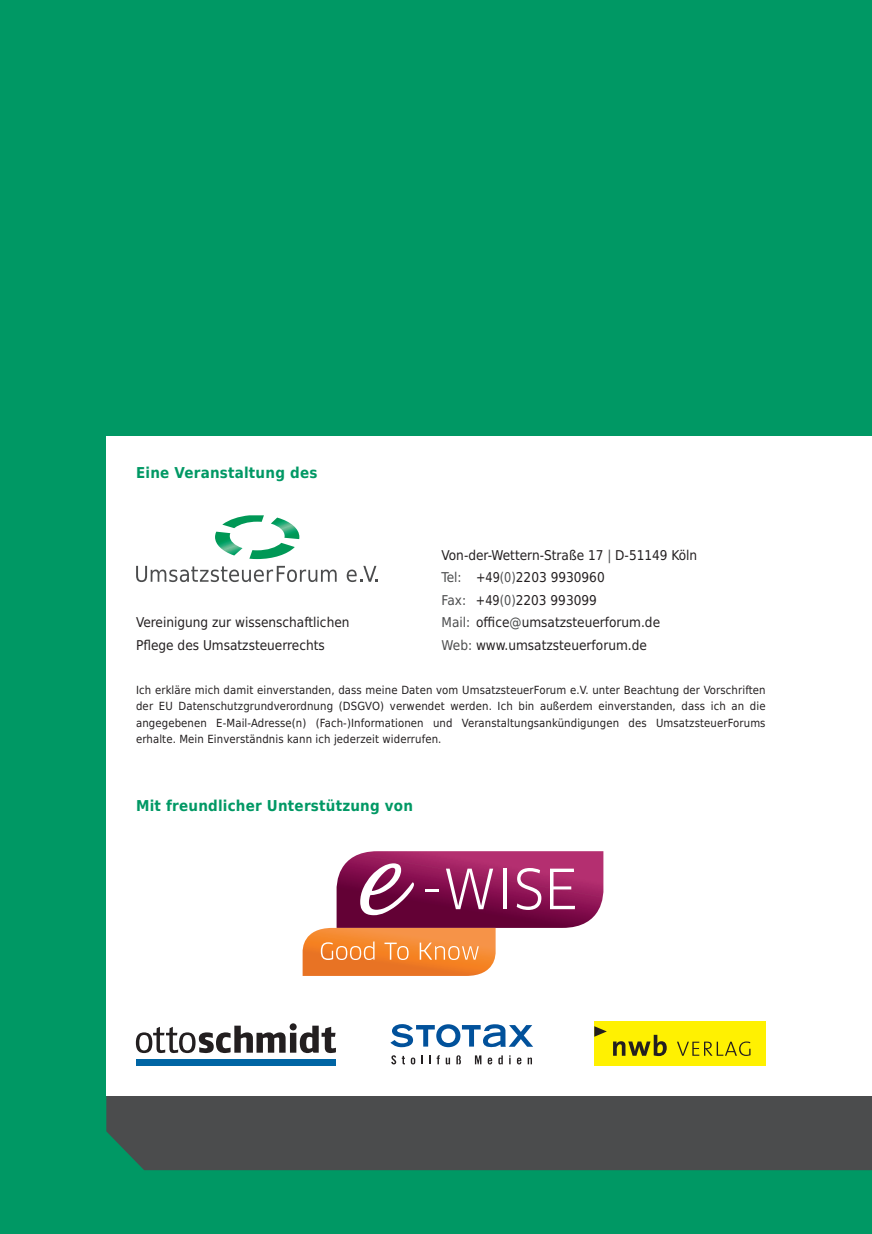
<style>
.page{position:relative;width:872px;height:1234px;background:#fff}
.page>*{position:absolute;margin:0;border:0;box-sizing:border-box;transform-origin:0 0}
.t1{font:700 15px "DejaVu Sans Condensed";letter-spacing:.015em;color:#009864}
.t2{font:13.5px/22.5px "DejaVu Sans Condensed";color:#231f20}
.t3{font:11.25px/16.5px "DejaVu Sans Condensed";letter-spacing:.01em;color:#231f20;text-align:justify}
.s1{color:#4b4c4d}
</style>
<div class="page">
<div style="left:0;top:0;width:872px;height:1233px;background:#009864"></div>
<div style="left:106px;top:1095px;width:766px;height:74px;background:#4b4c4d"></div>
<div style="left:106px;top:436px;width:766px;height:659px;background:#fff"></div>
<svg style="left:136px;top:565px;width:201px;height:17px"></svg>
<svg style="left:347px;top:565px;width:31px;height:17px"></svg>
<svg style="left:215px;top:515px;width:84px;height:44px"></svg>
<svg style="left:302px;top:851px;width:301px;height:124px"></svg>
<div style="left:594px;top:1020px;width:171px;height:45px;background:#fff101"></div>
<svg style="left:594px;top:1026px;width:13px;height:10px"></svg>
<svg style="left:613px;top:1034px;width:53px;height:21px"></svg>
<svg style="left:677px;top:1041px;width:73px;height:14px"></svg>
<svg style="left:390px;top:1024px;width:143px;height:23px"></svg>
<svg style="left:391px;top:1055px;width:5px;height:9px"></svg>
<svg style="left:402px;top:1055px;width:3px;height:9px"></svg>
<svg style="left:411px;top:1057px;width:4px;height:7px"></svg>
<svg style="left:421px;top:1055px;width:2px;height:9px"></svg>
<svg style="left:429px;top:1055px;width:11px;height:9px"></svg>
<svg style="left:446px;top:1057px;width:4px;height:7px"></svg>
<svg style="left:456px;top:1055px;width:5px;height:9px"></svg>
<svg style="left:475px;top:1055px;width:6px;height:9px"></svg>
<svg style="left:488px;top:1057px;width:4px;height:7px"></svg>
<svg style="left:498px;top:1055px;width:5px;height:9px"></svg>
<svg style="left:517px;top:1057px;width:4px;height:7px"></svg>
<svg style="left:527px;top:1057px;width:5px;height:7px"></svg>
<svg style="left:136px;top:1023px;width:200px;height:29px"></svg>
<div style="left:137px;top:1059px;width:199px;height:6px;background:#0065a4"></div>
<h1 class="t1" style="left:136px;top:460px;width:183px">Eine Veranstaltung des</h1>
<p class="t2" style="left:441px;top:543px;width:257px">Von-der-Wettern-Straße 17 <span class="s1">|</span> D-51149 Köln<br><span class="s1">Tel:</span> +49<span class="s1">(0)</span>2203 9930960<br><span class="s1">Fax:</span> +49<span class="s1">(0)</span>2203 993099<br><span class="s1">Mail:</span> office<span class="s1">@</span>umsatzsteuerforum.de<br><span class="s1">Web:</span> www.umsatzsteuerforum.de</p>
<p class="t2" style="left:136px;top:610px;width:215px">Vereinigung zur wissenschaftlichen<br>Pflege des Umsatzsteuerrechts</p>
<p class="t3" style="left:136px;top:680px;width:631px">Ich erkläre mich damit einverstanden, dass meine Daten vom UmsatzsteuerForum e.V. unter Beachtung der Vorschriften der EU Datenschutzgrundverordnung (DSGVO) verwendet werden. Ich bin außerdem einverstanden, dass ich an die angegebenen E-Mail-Adresse(n) (Fach-)Informationen und Veranstaltungsankündigungen des UmsatzsteuerForums erhalte. Mein Einverständnis kann ich jederzeit widerrufen.</p>
<h1 class="t1" style="left:136px;top:793px;width:278px">Mit freundlicher Unterstützung von</h1>
</div>
